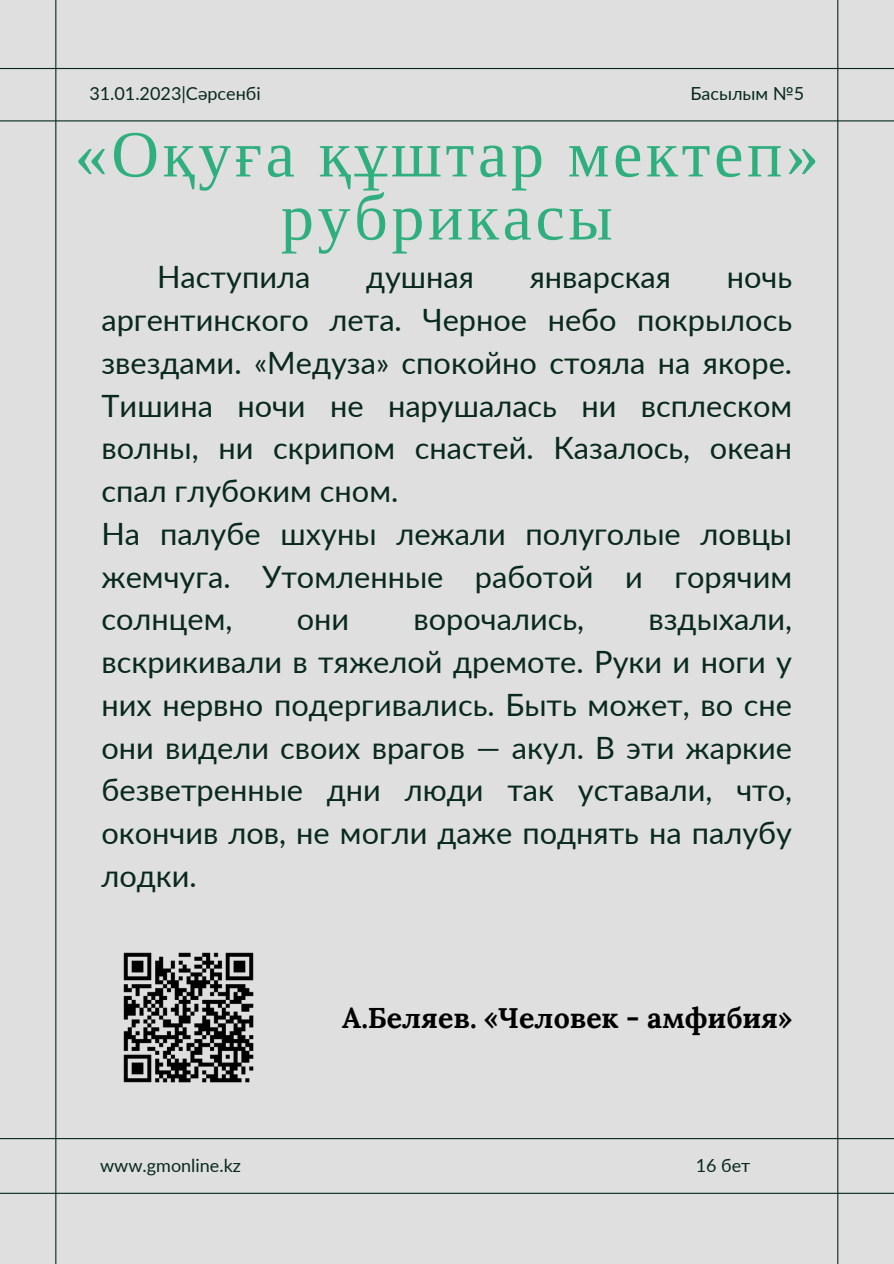
<style>
.page{position:relative;width:894px;height:1264px;background:#fff}
.page>*{position:absolute;margin:0;border:0;box-sizing:border-box;transform-origin:0 0}
.t1{font:66px/63px "Libra Serif Modern";letter-spacing:.055em;color:#2faf7e;text-align:center}
.t2{font:30.75px/42.8px "Lato";color:#08291c}
.t3{font:700 28.5px "Lora";color:#000}
.t4{font:18px "Lato";color:#08291c}
</style>
<div class="page">
<div style="left:0;top:0;width:893px;height:1263px;background:#dfdfdf"></div>
<hr style="left:0;top:120px;width:893px;height:1px;background:#08291c">
<hr style="left:0;top:68px;width:893px;height:1px;background:#08291c">
<hr style="left:55px;top:0;width:1px;height:1263px;background:#08291c">
<hr style="left:837px;top:0;width:1px;height:1263px;background:#08291c">
<hr style="left:0;top:1192px;width:893px;height:1px;background:#08291c">
<hr style="left:0;top:1137px;width:893px;height:2px;background:#08291c">
<img style="left:123px;top:952px;width:131px;height:131px">
<p class="t4" style="left:89px;top:82px;width:173px">31.01.2023|Сәрсенбі</p>
<p class="t4" style="left:690px;top:82px;width:115px">Басылым №5</p>
<h1 class="t1" style="left:75px;top:124px;width:745px">«Оқуға құштар мектеп» рубрикасы</h1>
<p class="t2" style="left:157px;top:255px;width:155px">Наступила</p>
<p class="t2" style="left:366px;top:255px;width:109px">душная</p>
<p class="t2" style="left:529px;top:255px;width:143px">январская</p>
<p class="t2" style="left:101px;top:255px;width:692px;text-indent:625px">ночь аргентинского лета. Черное небо покрылось звездами. «Медуза» спокойно стояла на якоре.<br>Тишина ночи не нарушалась ни всплеском волны, ни скрипом снастей. Казалось, океан спал глубоким сном.<br>На палубе шхуны лежали полуголые ловцы жемчуга. Утомленные работой и горячим солнцем,</p>
<p class="t2" style="left:101px;top:597px;width:692px;text-align:justify;text-indent:547px">вздыхали, вскрикивали в тяжелой дремоте. Руки и ноги у них нервно подергивались. Быть может, во сне они видели своих врагов — акул. В эти жаркие безветренные дни люди так уставали, что, окончив лов, не могли даже поднять на палубу лодки.</p>
<p class="t2" style="left:297px;top:597px;width:54px">они</p>
<p class="t2" style="left:413px;top:597px;width:172px">ворочались,</p>
<p class="t3" style="left:342px;top:999px;width:451px">А.Беляев. «Человек - амфибия»</p>
<p class="t4" style="left:100px;top:1153px;width:142px">www.gmonline.kz</p>
<p class="t4" style="left:695px;top:1153px;width:56px">16 бет</p>
</div>
